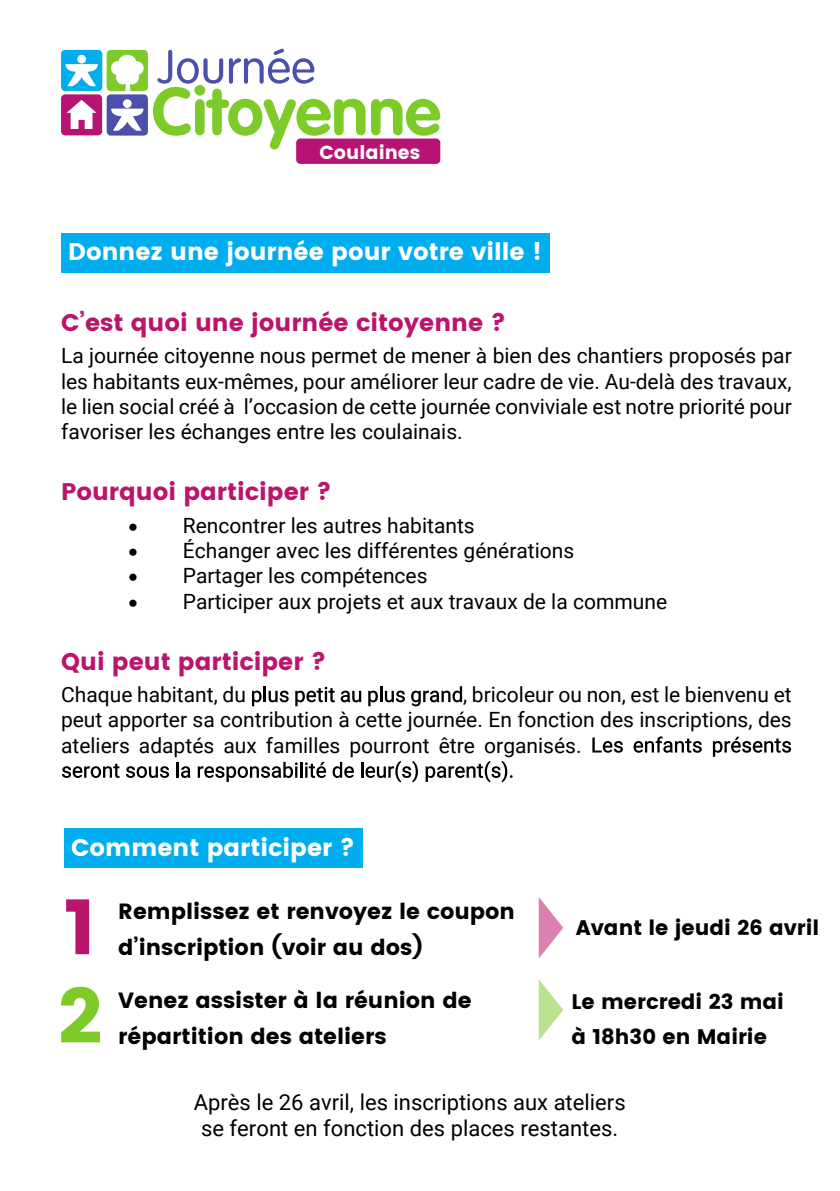
<style>
.page{position:relative;width:840px;height:1191px;background:#fff}
.page>*{position:absolute;margin:0;border:0;box-sizing:border-box;transform-origin:0 0}
.t1{font:700 77.2px "Poppins";color:#bb146c}
.t2{font:700 77.2px "Poppins";color:#7dcb29}
.t3{font:700 24px "Poppins";color:#bb146c}
.t4{font:700 24px "Poppins";color:#fff}
.t5{font:700 22px/36px "Poppins";color:#000}
.t6{font:22px/26.4px "Roboto";color:#000;text-align:center}
.t7{font:21px/25.2px "Roboto";color:#000;text-align:justify}
.t8{font:700 21px/34.4px "Poppins";color:#000}
.t9{font:700 18.8px "Poppins";color:#fff}
</style>
<div class="page">
<svg style="left:252px;top:690px;width:9px;height:16px"></svg>
<hr style="left:263px;top:686px;width:3px;height:16px;background:#000">
<svg style="left:268px;top:690px;width:20px;height:12px"></svg>
<svg style="left:295px;top:687px;width:39px;height:19px"></svg>
<svg style="left:340px;top:690px;width:21px;height:12px"></svg>
<svg style="left:368px;top:686px;width:37px;height:20px"></svg>
<svg style="left:411px;top:686px;width:51px;height:20px"></svg>
<svg style="left:592px;top:737px;width:30px;height:15px"></svg>
<svg style="left:633px;top:736px;width:68px;height:16px"></svg>
<svg style="left:712px;top:736px;width:78px;height:20px"></svg>
<svg style="left:62px;top:764px;width:57px;height:14px"></svg>
<svg style="left:126px;top:766px;width:43px;height:12px"></svg>
<hr style="left:176px;top:762px;width:3px;height:15px;background:#000">
<svg style="left:181px;top:766px;width:9px;height:12px"></svg>
<svg style="left:198px;top:762px;width:128px;height:20px"></svg>
<svg style="left:332px;top:762px;width:22px;height:16px"></svg>
<svg style="left:361px;top:761px;width:57px;height:21px"></svg>
<svg style="left:425px;top:761px;width:87px;height:21px"></svg>
<svg style="left:371px;top:99px;width:69px;height:37px"></svg>
<div style="left:296px;top:138px;width:144px;height:26px;background:#b71375;border-radius:4px"></div>
<svg style="left:61px;top:49px;width:304px;height:100px"></svg>
<div style="left:61px;top:233px;width:481px;height:40px;background:#00adee"></div>
<div style="left:542px;top:233px;width:7px;height:40px;background:#00adee"></div>
<div style="left:64px;top:828px;width:291px;height:40px;background:#00adee"></div>
<div style="left:355px;top:828px;width:7px;height:40px;background:#00adee"></div>
<svg style="left:538px;top:897px;width:25px;height:61px"></svg>
<svg style="left:538px;top:979px;width:25px;height:61px"></svg>
<p class="t9" style="left:319px;top:141px;width:102px">Coulaines</p>
<p class="t4" style="left:68px;top:238px;width:475px">Donnez une journée pour votre ville !</p>
<p class="t3" style="left:61px;top:308px;width:446px">C’est quoi une journée citoyenne ?</p>
<p class="t7" style="left:61px;top:345px;width:731px">La journée citoyenne nous permet de mener à bien des chantiers proposés par les habitants eux-mêmes, pour améliorer leur cadre de vie. Au-delà des travaux, le lien social créé à l’occasion de cette journée conviviale est notre priorité pour favoriser les échanges entre les coulainais.</p>
<p class="t3" style="left:61px;top:477px;width:272px">Pourquoi participer ?</p>
<p class="t7" style="left:128px;top:515px;width:347px">• Rencontrer les autres habitants</p>
<p class="t7" style="left:128px;top:540px;width:447px">• Échanger avec les différentes générations</p>
<p class="t7" style="left:128px;top:565px;width:300px">• Partager les compétences</p>
<p class="t7" style="left:128px;top:591px;width:540px">• Participer aux projets et aux travaux de la commune</p>
<p class="t3" style="left:61px;top:647px;width:267px">Qui peut participer ?</p>
<p class="t7" style="left:61px;top:684px;width:186px">Chaque habitant, du</p>
<p class="t7" style="left:61px;top:684px;width:731px;text-indent:402px">, bricoleur ou non, est le bienvenu et peut apporter sa contribution à cette journée. En fonction des inscriptions, des ateliers adaptés aux familles pourront être organisés.</p>
<p class="t4" style="left:71px;top:833px;width:285px">Comment participer ?</p>
<h1 class="t1" style="left:64px;top:882px;width:34px">1</h1>
<p class="t5" style="left:118px;top:893px;width:398px">Remplissez et renvoyez le coupon d’inscription (voir au dos)</p>
<p class="t8" style="left:575px;top:910px;width:245px">Avant le jeudi 26 avril</p>
<h1 class="t2" style="left:58px;top:971px;width:46px">2</h1>
<p class="t5" style="left:118px;top:982px;width:355px">Venez assister à la réunion de répartition des ateliers</p>
<p class="t8" style="left:571px;top:984px;width:214px">Le mercredi 23 mai à 18h30 en Mairie</p>
<p class="t6" style="left:193px;top:1091px;width:433px">Après le 26 avril, les inscriptions aux ateliers se feront en fonction des places restantes.</p>
</div>
